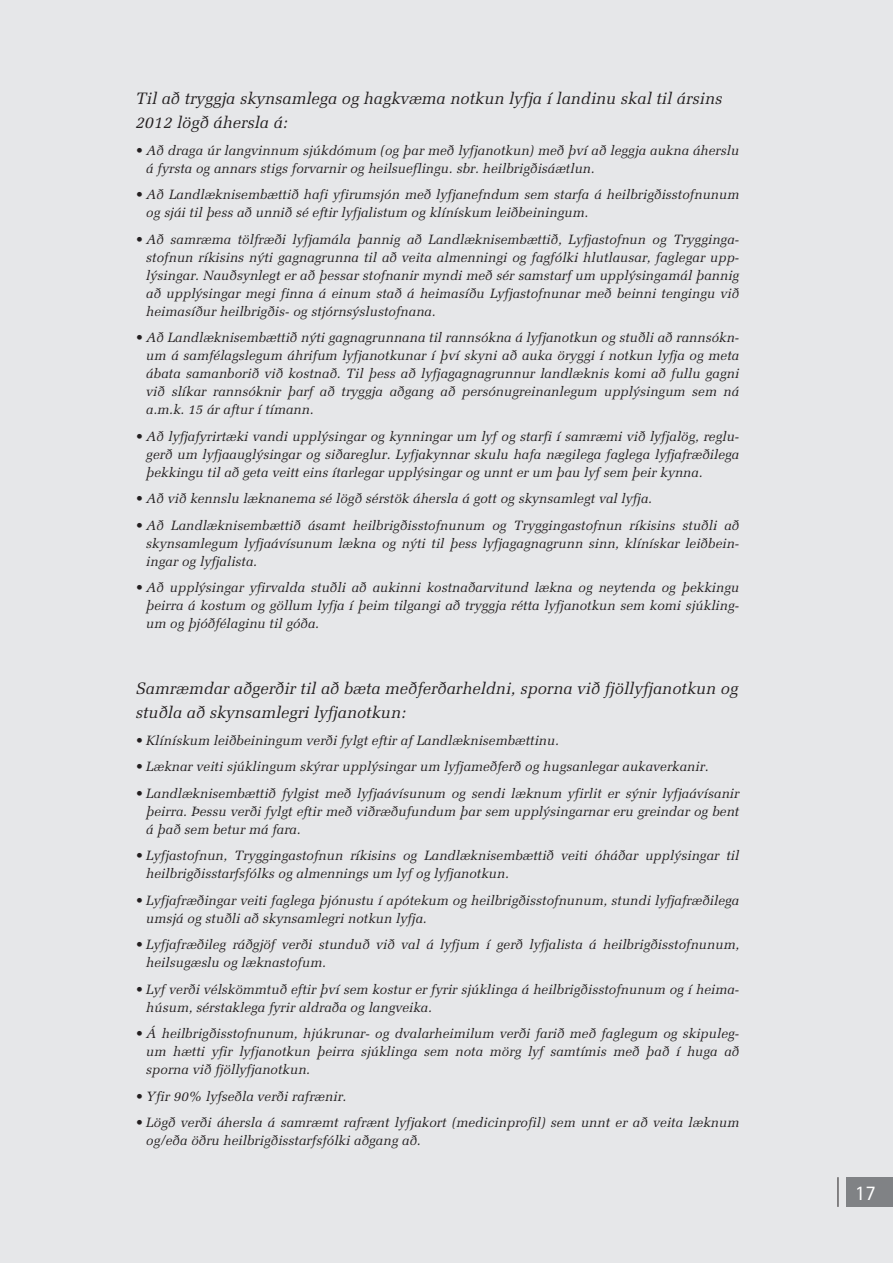
<style>
.page{position:relative;width:893px;height:1263px;background:#e6e7e9}
.page>*{position:absolute;margin:0;border:0;box-sizing:border-box;transform-origin:0 0}
.t1{font:21px "Rotis Sans Serif";color:#fff}
.t2{font:italic 16.5px/24px "Melior";color:#231f20}
.t3{font:italic 13.5px/18px "Melior";color:#231f20}
</style>
<div class="page">
<div style="left:846px;top:1177px;width:47px;height:30px;background:#808285"></div>
<hr style="left:838px;top:1177px;width:1px;height:30px;background:#231f20">
<p class="t2" style="left:135px;top:88px;width:588px">Til að tryggja skynsamlega og hagkvæma notkun lyfja í landinu skal til ársins<br>2012 lögð áhersla á:</p>
<p class="t3" style="left:146px;top:142px;width:594px;text-indent:-11px">• Að draga úr langvinnum sjúkdómum (og þar með lyfjanotkun) með því að leggja aukna áherslu á fyrsta og annars stigs forvarnir og heilsueflingu. sbr. heilbrigðisáætlun.</p>
<p class="t3" style="left:146px;top:187px;width:594px;text-indent:-11px">• Að Landlæknisembættið hafi yfirumsjón með lyfjanefndum sem starfa á heilbrigðisstofnunum og sjái til þess að unnið sé eftir lyfjalistum og klínískum leiðbeiningum.</p>
<p class="t3" style="left:146px;top:231px;width:594px;text-align:justify;text-indent:-11px">• Að samræma tölfræði lyfjamála þannig að Landlæknisembættið, Lyfjastofnun og Trygginga&shy;stofnun ríkisins nýti gagnagrunna til að veita almenningi og fagfólki hlutlausar, faglegar upp&shy;lýsingar. Nauðsynlegt er að þessar stofnanir myndi með sér samstarf um upplýsingamál þannig að upplýsingar megi finna á einum stað á heimasíðu Lyfjastofnunar með beinni tengingu við heimasíður heilbrigðis- og stjórnsýslustofnana.</p>
<p class="t3" style="left:146px;top:330px;width:594px;text-align:justify;text-indent:-11px">• Að Landlæknisembættið nýti gagnagrunnana til rannsókna á lyfjanotkun og stuðli að rannsókn&shy;um á samfélagslegum áhrifum lyfjanotkunar í því skyni að auka öryggi í notkun lyfja og meta ábata samanborið við kostnað. Til þess að lyfjagagnagrunnur landlæknis komi að fullu gagni við slíkar rannsóknir þarf að tryggja aðgang að persónugreinanlegum upplýsingum sem ná a.m.k. 15 ár aftur í tímann.</p>
<p class="t3" style="left:146px;top:428px;width:594px;text-align:justify;text-indent:-11px">• Að lyfjafyrirtæki vandi upplýsingar og kynningar um lyf og starfi í samræmi við lyfjalög, reglu&shy;gerð um lyfjaauglýsingar og siðareglur. Lyfjakynnar skulu hafa nægilega faglega lyfjafræðilega þekkingu til að geta veitt eins ítarlegar upplýsingar og unnt er um þau lyf sem þeir kynna.</p>
<p class="t3" style="left:135px;top:491px;width:518px">• Að við kennslu læknanema sé lögð sérstök áhersla á gott og skynsamlegt val lyfja.</p>
<p class="t3" style="left:146px;top:517px;width:594px;text-align:justify;text-indent:-11px">• Að Landlæknisembættið ásamt heilbrigðisstofnunum og Tryggingastofnun ríkisins stuðli að skynsamlegum lyfjaávísunum lækna og nýti til þess lyfjagagnagrunn sinn, klínískar leiðbein&shy;ingar og lyfjalista.</p>
<p class="t3" style="left:146px;top:580px;width:594px;text-align:justify;text-indent:-11px">• Að upplýsingar yfirvalda stuðli að aukinni kostnaðarvitund lækna og neytenda og þekkingu þeirra á kostum og göllum lyfja í þeim tilgangi að tryggja rétta lyfjanotkun sem komi sjúkling&shy;um og þjóðfélaginu til góða.</p>
<p class="t2" style="left:135px;top:678px;width:604px">Samræmdar aðgerðir til að bæta meðferðarheldni, sporna við fjöllyfjanotkun og stuðla að skynsamlegri lyfjanotkun:</p>
<p class="t3" style="left:135px;top:732px;width:425px">• Klínískum leiðbeiningum verði fylgt eftir af Landlæknisembættinu.</p>
<p class="t3" style="left:135px;top:759px;width:574px">• Læknar veiti sjúklingum skýrar upplýsingar um lyfjameðferð og hugsanlegar aukaverkanir.</p>
<p class="t3" style="left:146px;top:785px;width:594px;text-align:justify;text-indent:-11px">• Landlæknisembættið fylgist með lyfjaávísunum og sendi læknum yfirlit er sýnir lyfjaávísanir þeirra. Þessu verði fylgt eftir með viðræðufundum þar sem upplýsingarnar eru greindar og bent á það sem betur má fara.</p>
<p class="t3" style="left:146px;top:848px;width:594px;text-indent:-11px">• Lyfjastofnun, Tryggingastofnun ríkisins og Landlæknisembættið veiti óháðar upplýsingar til heilbrigðisstarfsfólks og almennings um lyf og lyfjanotkun.</p>
<p class="t3" style="left:146px;top:892px;width:594px;text-indent:-11px">• Lyfjafræðingar veiti faglega þjónustu í apótekum og heilbrigðisstofnunum, stundi lyfjafræðilega umsjá og stuðli að skynsamlegri notkun lyfja.</p>
<p class="t3" style="left:146px;top:937px;width:594px;text-indent:-11px">• Lyfjafræðileg ráðgjöf verði stunduð við val á lyfjum í gerð lyfjalista á heilbrigðisstofnunum, heilsugæslu og læknastofum.</p>
<p class="t3" style="left:146px;top:981px;width:594px;text-indent:-11px">• Lyf verði vélskömmtuð eftir því sem kostur er fyrir sjúklinga á heilbrigðisstofnunum og í heima&shy;húsum, sérstaklega fyrir aldraða og langveika.</p>
<p class="t3" style="left:146px;top:1026px;width:594px;text-align:justify;text-indent:-11px">• Á heilbrigðisstofnunum, hjúkrunar- og dvalarheimilum verði farið með faglegum og skipuleg&shy;um hætti yfir lyfjanotkun þeirra sjúklinga sem nota mörg lyf samtímis með það í huga að sporna við fjöllyfjanotkun.</p>
<p class="t3" style="left:135px;top:1088px;width:212px">• Yfir 90% lyfseðla verði rafrænir.</p>
<p class="t3" style="left:146px;top:1115px;width:594px;text-indent:-11px">• Lögð verði áhersla á samræmt rafrænt lyfjakort (medicinprofil) sem unnt er að veita læknum og/eða öðru heilbrigðisstarfsfólki aðgang að.</p>
<h1 class="t1" style="left:855px;top:1186px;width:22px">17</h1>
</div>
